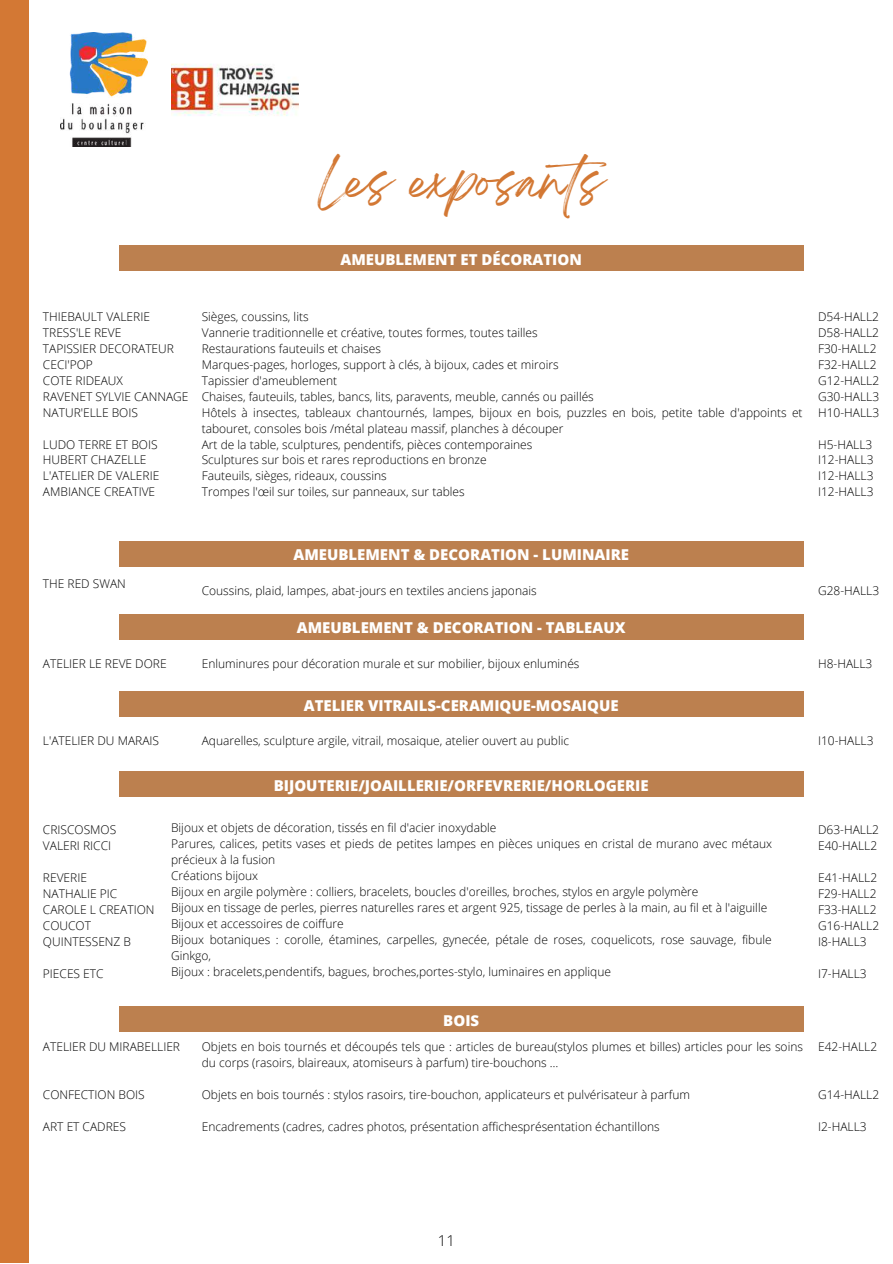
<style>
.page{position:relative;width:893px;height:1264px;background:#fff}
.page>*{position:absolute;margin:0;border:0;box-sizing:border-box;transform-origin:0 0}
.t1{font:43.5px "Breathing";color:#d37834}
.t2{font:800 15px "Open Sans";color:#fff}
.t3{font:300 15px "Open Sans";color:#000}
.t4{font:300 12px/16px "Open Sans";color:#000}
</style>
<div class="page">
<img style="left:60px;top:32px;width:87px;height:115px">
<img style="left:171px;top:63px;width:127px;height:53px">
<div style="left:0;top:0;width:29px;height:1262px;background:#d37834"></div>
<div style="left:119px;top:246px;width:684px;height:25px;background:#bc804f"></div>
<div style="left:119px;top:541px;width:684px;height:25px;background:#bc804f"></div>
<div style="left:119px;top:614px;width:684px;height:25px;background:#bc804f"></div>
<div style="left:119px;top:692px;width:684px;height:25px;background:#bc804f"></div>
<div style="left:119px;top:771px;width:684px;height:25px;background:#bc804f"></div>
<div style="left:119px;top:1006px;width:684px;height:25px;background:#bc804f"></div>
<h1 class="t1" style="left:318px;top:169px;width:310px">Les exposants</h1>
<p class="t2" style="left:340px;top:249px;width:243px">AMEUBLEMENT ET DÉCORATION</p>
<p class="t4" style="left:43px;top:308px;width:147px">THIEBAULT VALERIE<br>TRESS'LE REVE<br>TAPISSIER DECORATEUR<br>CECI'POP<br>COTE RIDEAUX<br>RAVENET SYLVIE CANNAGE<br>NATUR'ELLE BOIS</p>
<p class="t4" style="left:43px;top:436px;width:118px">LUDO TERRE ET BOIS<br>HUBERT CHAZELLE<br>L'ATELIER DE VALERIE<br>AMBIANCE CREATIVE</p>
<p class="t4" style="left:202px;top:308px;width:602px">Sièges, coussins, lits<br>Vannerie traditionnelle et créative, toutes formes, toutes tailles<br>Restaurations fauteuils et chaises<br>Marques-pages, horloges, support à clés, à bijoux, cades et miroirs<br>Tapissier d'ameublement<br>Chaises, fauteuils, tables, bancs, lits, paravents, meuble, cannés ou paillés<br>Hôtels à insectes, tableaux chantournés, lampes, bijoux en bois, puzzles en bois, petite table d'appoints et tabouret, consoles bois /métal plateau massif, planches à découper<br>Art de la table, sculptures, pendentifs, pièces contemporaines<br>Sculptures sur bois et rares reproductions en bronze<br>Fauteuils, sièges, rideaux, coussins<br>Trompes l'œil sur toiles, sur panneaux, sur tables</p>
<p class="t4" style="left:818px;top:308px;width:63px">D54-HALL2<br>D58-HALL2<br>F30-HALL2<br>F32-HALL2<br>G12-HALL2<br>G30-HALL3<br>H10-HALL3</p>
<p class="t4" style="left:818px;top:436px;width:57px;text-align:justify">H5-HALL3<br>I12-HALL3<br>I12-HALL3<br>I12-HALL3</p>
<p class="t4" style="left:43px;top:575px;width:84px">THE RED SWAN</p>
<p class="t2" style="left:293px;top:544px;width:337px">AMEUBLEMENT &amp; DECORATION - LUMINAIRE</p>
<p class="t4" style="left:202px;top:582px;width:336px">Coussins, plaid, lampes, abat-jours en textiles anciens japonais</p>
<p class="t4" style="left:818px;top:582px;width:63px">G28-HALL3</p>
<p class="t2" style="left:297px;top:617px;width:330px">AMEUBLEMENT &amp; DECORATION - TABLEAUX</p>
<p class="t4" style="left:43px;top:655px;width:125px">ATELIER LE REVE DORE</p>
<p class="t4" style="left:202px;top:655px;width:379px">Enluminures pour décoration murale et sur mobilier, bijoux enluminés</p>
<p class="t4" style="left:818px;top:655px;width:56px">H8-HALL3</p>
<p class="t2" style="left:304px;top:694px;width:316px">ATELIER VITRAILS-CERAMIQUE-MOSAIQUE</p>
<p class="t4" style="left:43px;top:732px;width:118px">L'ATELIER DU MARAIS</p>
<p class="t4" style="left:202px;top:732px;width:369px">Aquarelles, sculpture argile, vitrail, mosaique, atelier ouvert au public</p>
<p class="t4" style="left:818px;top:732px;width:57px">I10-HALL3</p>
<p class="t2" style="left:274px;top:774px;width:376px">BIJOUTERIE/JOAILLERIE/ORFEVRERIE/HORLOGERIE</p>
<p class="t4" style="left:43px;top:821px;width:75px">CRISCOSMOS<br>VALERI RICCI</p>
<p class="t4" style="left:43px;top:869px;width:113px">REVERIE<br>NATHALIE PIC<br>CAROLE L CREATION<br>COUCOT<br>QUINTESSENZ B</p>
<p class="t4" style="left:43px;top:965px;width:62px">PIECES ETC</p>
<p class="t4" style="left:171px;top:819px;width:602px">Bijoux et objets de décoration, tissés en fil d'acier inoxydable<br>Parures, calices, petits vases et pieds de petites lampes en pièces uniques en cristal de murano avec métaux précieux à la fusion<br>Créations bijoux<br>Bijoux en argile polymère : colliers, bracelets, boucles d'oreilles, broches, stylos en argyle polymère<br>Bijoux en tissage de perles, pierres naturelles rares et argent 925, tissage de perles à la main, au fil et à l'aiguille Bijoux et accessoires de coiffure<br>Bijoux botaniques : corolle, étamines, carpelles, gynecée, pétale de roses, coquelicots, rose sauvage, fibule Ginkgo,<br>Bijoux : bracelets,pendentifs, bagues, broches,portes-stylo, luminaires en applique</p>
<p class="t4" style="left:818px;top:821px;width:62px">D63-HALL2<br>E40-HALL2</p>
<p class="t4" style="left:818px;top:869px;width:63px">E41-HALL2<br>F29-HALL2<br>F33-HALL2<br>G16-HALL2<br>I8-HALL3</p>
<p class="t4" style="left:818px;top:965px;width:50px">I7-HALL3</p>
<p class="t2" style="left:443px;top:1009px;width:37px">BOIS</p>
<p class="t4" style="left:43px;top:1038px;width:139px">ATELIER DU MIRABELLIER</p>
<p class="t4" style="left:43px;top:1086px;width:103px">CONFECTION BOIS</p>
<p class="t4" style="left:43px;top:1118px;width:85px">ART ET CADRES</p>
<p class="t4" style="left:202px;top:1038px;width:602px">Objets en bois tournés et découpés tels que : articles de bureau(stylos plumes et billes) articles pour les soins du corps (rasoirs, blaireaux, atomiseurs à parfum) tire-bouchons …</p>
<p class="t4" style="left:202px;top:1086px;width:489px">Objets en bois tournés : stylos rasoirs, tire-bouchon, applicateurs et pulvérisateur à parfum</p>
<p class="t4" style="left:202px;top:1118px;width:459px">Encadrements (cadres, cadres photos, présentation affichesprésentation échantillons</p>
<p class="t4" style="left:818px;top:1038px;width:61px">E42-HALL2</p>
<p class="t4" style="left:818px;top:1086px;width:63px">G14-HALL2</p>
<p class="t4" style="left:818px;top:1118px;width:50px">I2-HALL3</p>
<p class="t3" style="left:438px;top:1229px;width:19px">11</p>
</div>
